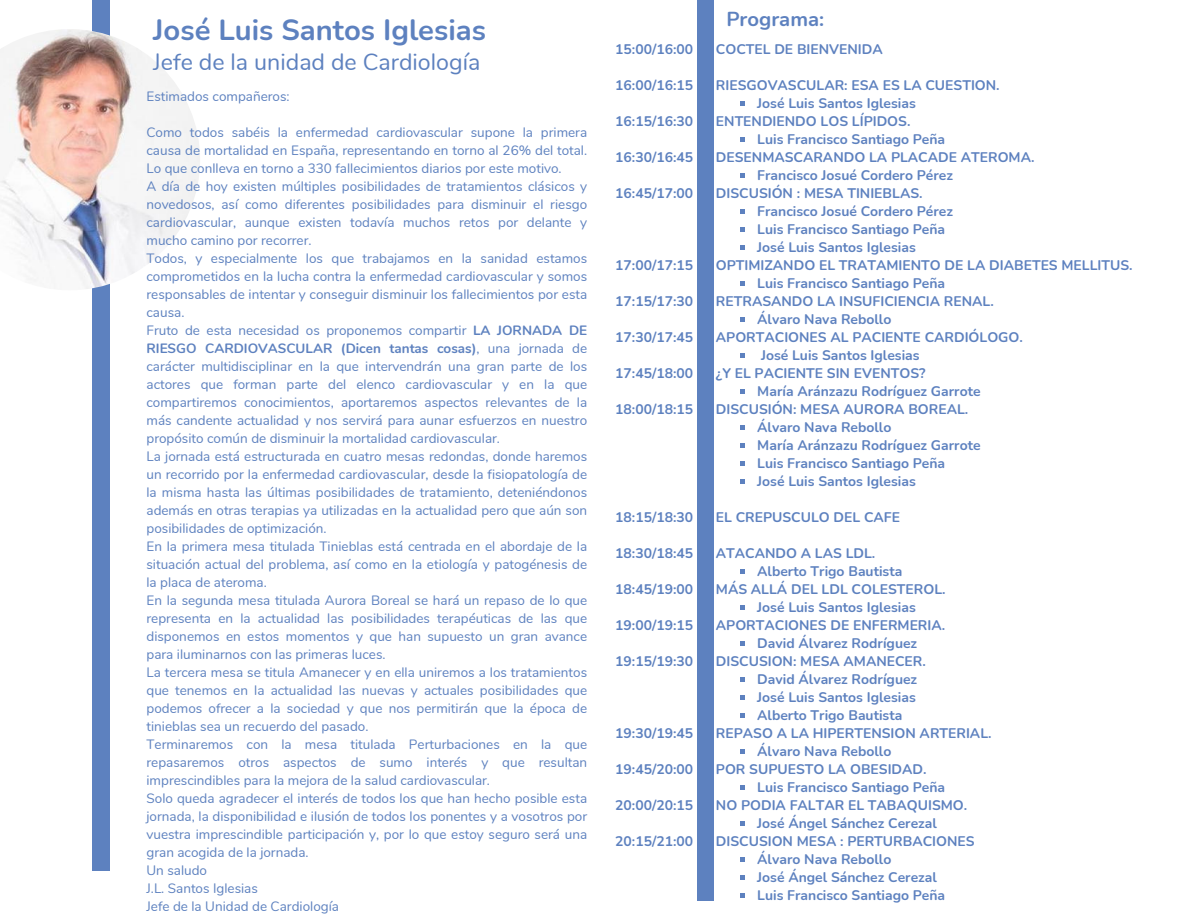
<style>
.page{position:relative;width:1188px;height:918px;background:#fff}
.page>*{position:absolute;margin:0;border:0;box-sizing:border-box;transform-origin:0 0}
.t1{font:700 29.25px "Nunito";color:#5d81bf}
.t2{font:23.25px "Nunito";color:#5d81bf}
.t3{font:700 20.25px "Nunito";color:#5d81bf}
.t4{font:700 13.95px/18px "Nunito";color:#5d81bf}
.t5{font:13.5px/18px "Nunito";color:#5d81bf}
.s1{font-weight:700}
</style>
<div class="page">
<div style="left:92px;top:0;width:18px;height:871px;background:#5d81bf"></div>
<img style="left:0;top:29px;width:200px;height:260px">
<div style="left:697px;top:0;width:16px;height:900px;background:#5d81bf"></div>
<svg style="left:740px;top:101px;width:5px;height:5px"></svg>
<svg style="left:740px;top:137px;width:5px;height:5px"></svg>
<svg style="left:740px;top:173px;width:5px;height:5px"></svg>
<svg style="left:740px;top:209px;width:5px;height:5px"></svg>
<svg style="left:740px;top:227px;width:5px;height:5px"></svg>
<svg style="left:740px;top:245px;width:5px;height:5px"></svg>
<svg style="left:740px;top:281px;width:5px;height:5px"></svg>
<svg style="left:740px;top:317px;width:5px;height:5px"></svg>
<svg style="left:740px;top:353px;width:5px;height:5px"></svg>
<svg style="left:740px;top:389px;width:5px;height:5px"></svg>
<svg style="left:740px;top:425px;width:5px;height:5px"></svg>
<svg style="left:740px;top:443px;width:5px;height:5px"></svg>
<svg style="left:740px;top:461px;width:5px;height:5px"></svg>
<svg style="left:740px;top:479px;width:5px;height:5px"></svg>
<svg style="left:740px;top:569px;width:5px;height:5px"></svg>
<svg style="left:740px;top:605px;width:5px;height:5px"></svg>
<svg style="left:740px;top:641px;width:5px;height:5px"></svg>
<svg style="left:740px;top:677px;width:5px;height:5px"></svg>
<svg style="left:740px;top:695px;width:5px;height:5px"></svg>
<svg style="left:740px;top:713px;width:5px;height:5px"></svg>
<svg style="left:740px;top:749px;width:5px;height:5px"></svg>
<svg style="left:740px;top:785px;width:5px;height:5px"></svg>
<svg style="left:740px;top:821px;width:5px;height:5px"></svg>
<svg style="left:740px;top:857px;width:5px;height:5px"></svg>
<svg style="left:740px;top:875px;width:5px;height:5px"></svg>
<svg style="left:740px;top:893px;width:5px;height:5px"></svg>
<h1 class="t1" style="left:153px;top:11px;width:334px">José Luis Santos Iglesias</h1>
<h2 class="t2" style="left:153px;top:46px;width:329px">Jefe de la unidad de Cardiología</h2>
<p class="t5" style="left:147px;top:88px;width:145px">Estimados compañeros:</p>
<p class="t5" style="left:147px;top:124px;width:442px">Como todos sabéis la enfermedad cardiovascular supone la primera causa de mortalidad en España, representando en torno al 26% del total.<br>Lo que conlleva en torno a 330 fallecimientos diarios por este motivo.<br>A día de hoy existen múltiples posibilidades de tratamientos clásicos y novedosos, así como diferentes posibilidades para disminuir el riesgo cardiovascular, aunque existen todavía muchos retos por delante y mucho camino por recorrer.<br>Todos, y especialmente los que trabajamos en la sanidad estamos comprometidos en la lucha contra la enfermedad cardiovascular y somos responsables de intentar y conseguir disminuir los fallecimientos por esta causa.<br>Fruto de esta necesidad os proponemos compartir <span class="s1">LA JORNADA DE RIESGO CARDIOVASCULAR (Dicen tantas cosas)</span>, una jornada de carácter multidisciplinar en la que intervendrán una gran parte de los actores que forman parte del elenco cardiovascular y en la que compartiremos conocimientos, aportaremos aspectos relevantes de la más candente actualidad y nos servirá para aunar esfuerzos en nuestro propósito común de disminuir la mortalidad cardiovascular.<br>La jornada está estructurada en cuatro mesas redondas, donde haremos un recorrido por la enfermedad cardiovascular, desde la fisiopatología de la misma hasta las últimas posibilidades de tratamiento, deteniéndonos además en otras terapias ya utilizadas en la actualidad pero que aún son posibilidades de optimización.<br>En la primera mesa titulada Tinieblas está centrada en el abordaje de la situación actual del problema, así como en la etiología y patogénesis de la placa de ateroma.<br>En la segunda mesa titulada Aurora Boreal se hará un repaso de lo que representa en la actualidad las posibilidades terapéuticas de las que disponemos en estos momentos y que han supuesto un gran avance para iluminarnos con las primeras luces.<br>La tercera mesa se titula Amanecer y en ella uniremos a los tratamientos que tenemos en la actualidad las nuevas y actuales posibilidades que podemos ofrecer a la sociedad y que nos permitirán que la época de tinieblas sea un recuerdo del pasado.<br>Terminaremos con la mesa titulada Perturbaciones en la que repasaremos otros aspectos de sumo interés y que resultan imprescindibles para la mejora de la salud cardiovascular.<br>Solo queda agradecer el interés de todos los que han hecho posible esta jornada, la disponibilidad e ilusión de todos los ponentes y a vosotros por vuestra imprescindible participación y, por lo que estoy seguro será una gran acogida de la jornada.<br>Un saludo<br>J.L. Santos Iglesias<br>Jefe de la Unidad de Cardiología</p>
<h3 class="t3" style="left:726px;top:5px;width:99px">Programa:</h3>
<p class="t4" style="left:615px;top:41px;width:80px">15:00/16:00</p>
<p class="t4" style="left:716px;top:41px;width:168px">COCTEL DE BIENVENIDA</p>
<p class="t4" style="left:615px;top:77px;width:80px">16:00/16:15</p>
<p class="t4" style="left:757px;top:77px;width:244px;text-indent:-41px">RIESGOVASCULAR: ESA ES LA CUESTION.<br>José Luis Santos Iglesias</p>
<p class="t4" style="left:615px;top:113px;width:80px">16:15/16:30</p>
<p class="t4" style="left:757px;top:113px;width:189px;text-indent:-41px">ENTENDIENDO LOS LÍPIDOS.<br>Luis Francisco Santiago Peña</p>
<p class="t4" style="left:615px;top:149px;width:80px">16:30/16:45</p>
<p class="t4" style="left:757px;top:149px;width:279px;text-indent:-41px">DESENMASCARANDO LA PLACADE ATEROMA.<br>Francisco Josué Cordero Pérez</p>
<p class="t4" style="left:615px;top:185px;width:80px">16:45/17:00</p>
<p class="t4" style="left:757px;top:185px;width:197px;text-indent:-41px">DISCUSIÓN : MESA TINIEBLAS.<br>Francisco Josué Cordero Pérez<br>Luis Francisco Santiago Peña<br>José Luis Santos Iglesias</p>
<p class="t4" style="left:615px;top:257px;width:80px">17:00/17:15</p>
<p class="t4" style="left:757px;top:257px;width:377px;text-indent:-41px">OPTIMIZANDO EL TRATAMIENTO DE LA DIABETES MELLITUS.<br>Luis Francisco Santiago Peña</p>
<p class="t4" style="left:615px;top:293px;width:80px">17:15/17:30</p>
<p class="t4" style="left:757px;top:293px;width:238px;text-indent:-41px">RETRASANDO LA INSUFICIENCIA RENAL.<br>Álvaro Nava Rebollo</p>
<p class="t4" style="left:615px;top:329px;width:80px">17:30/17:45</p>
<p class="t4" style="left:761px;top:329px;width:263px;text-indent:-45px">APORTACIONES AL PACIENTE CARDIÓLOGO.<br>José Luis Santos Iglesias</p>
<p class="t4" style="left:615px;top:365px;width:80px">17:45/18:00</p>
<p class="t4" style="left:757px;top:365px;width:225px;text-indent:-41px">¿Y EL PACIENTE SIN EVENTOS?<br>María Aránzazu Rodríguez Garrote</p>
<p class="t4" style="left:615px;top:401px;width:80px">18:00/18:15</p>
<p class="t4" style="left:757px;top:401px;width:225px;text-indent:-41px">DISCUSIÓN: MESA AURORA BOREAL.<br>Álvaro Nava Rebollo<br>María Aránzazu Rodríguez Garrote<br>Luis Francisco Santiago Peña<br>José Luis Santos Iglesias</p>
<p class="t4" style="left:615px;top:509px;width:80px">18:15/18:30</p>
<p class="t4" style="left:716px;top:509px;width:186px">EL CREPUSCULO DEL CAFE</p>
<p class="t4" style="left:615px;top:545px;width:80px">18:30/18:45</p>
<p class="t4" style="left:757px;top:545px;width:147px;text-indent:-41px">ATACANDO A LAS LDL.<br>Alberto Trigo Bautista</p>
<p class="t4" style="left:615px;top:581px;width:80px">18:45/19:00</p>
<p class="t4" style="left:757px;top:581px;width:190px;text-indent:-41px">MÁS ALLÁ DEL LDL COLESTEROL.<br>José Luis Santos Iglesias</p>
<p class="t4" style="left:615px;top:617px;width:80px">19:00/19:15</p>
<p class="t4" style="left:757px;top:617px;width:189px;text-indent:-41px">APORTACIONES DE ENFERMERIA.<br>David Álvarez Rodríguez</p>
<p class="t4" style="left:615px;top:653px;width:80px">19:15/19:30</p>
<p class="t4" style="left:757px;top:653px;width:170px;text-indent:-41px">DISCUSION: MESA AMANECER.<br>David Álvarez Rodríguez<br>José Luis Santos Iglesias<br>Alberto Trigo Bautista</p>
<p class="t4" style="left:615px;top:725px;width:80px">19:30/19:45</p>
<p class="t4" style="left:757px;top:725px;width:236px;text-indent:-41px">REPASO A LA HIPERTENSION ARTERIAL.<br>Álvaro Nava Rebollo</p>
<p class="t4" style="left:615px;top:761px;width:80px">19:45/20:00</p>
<p class="t4" style="left:757px;top:761px;width:189px;text-indent:-41px">POR SUPUESTO LA OBESIDAD.<br>Luis Francisco Santiago Peña</p>
<p class="t4" style="left:615px;top:797px;width:80px">20:00/20:15</p>
<p class="t4" style="left:757px;top:797px;width:212px;text-indent:-41px">NO PODIA FALTAR EL TABAQUISMO.<br>José Ángel Sánchez Cerezal</p>
<p class="t4" style="left:615px;top:833px;width:80px">20:15/21:00</p>
<p class="t4" style="left:757px;top:833px;width:219px;text-indent:-41px">DISCUSION MESA : PERTURBACIONES<br>Álvaro Nava Rebollo<br>José Ángel Sánchez Cerezal<br>Luis Francisco Santiago Peña</p>
</div>
